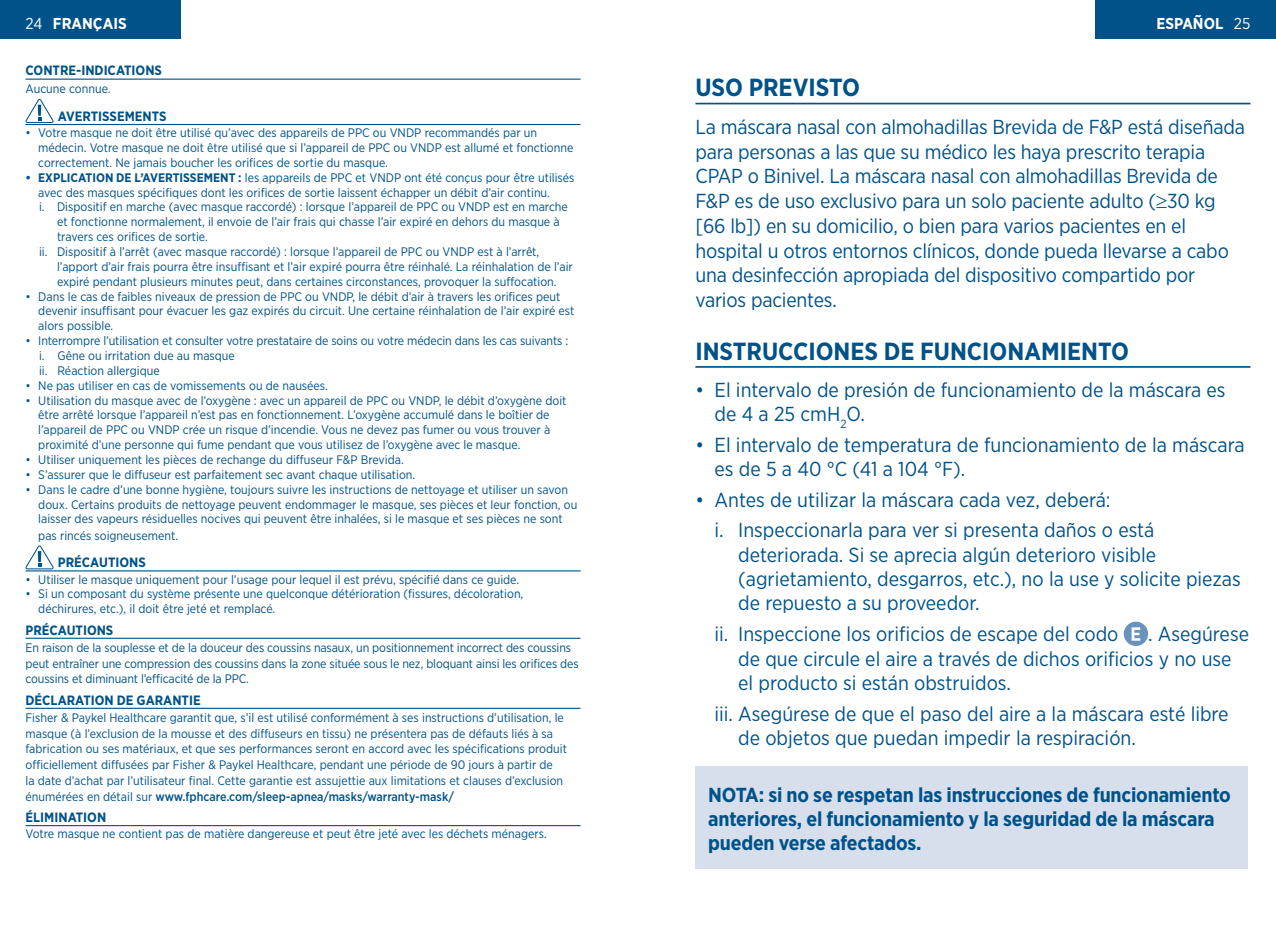
<style>
.page{position:relative;width:1276px;height:925px;background:#fff}
.page>*{position:absolute;margin:0;border:0;box-sizing:border-box;transform-origin:0 0}
.t1{font:700 24.75px "Gotham Narrow";color:#005288}
.t2{font:20.25px/24.8px "Gotham Narrow";letter-spacing:-.01em;color:#005288}
.t3{font:700 20.25px/24.3px "Gotham Narrow";letter-spacing:-.01em;color:#005288}
.t4{font:700 15.75px "Gotham Narrow";color:#fff}
.t5{font:700 13.5px "Gotham Narrow";color:#005288}
.t6{font:12.38px/14.8px "Gotham Narrow";color:#005288}
.s1{font-weight:400}
.s2{font-weight:700}
.s3{font-weight:500}
</style>
<div class="page">
<div style="left:0;top:0;width:180px;height:38px;background:#005288"></div>
<div style="left:1095px;top:0;width:181px;height:38px;background:#005288"></div>
<hr style="left:26px;top:79px;width:554px;height:1px;background:#005288">
<hr style="left:26px;top:124px;width:554px;height:1px;background:#005288">
<hr style="left:26px;top:570px;width:554px;height:1px;background:#005288">
<hr style="left:26px;top:638px;width:554px;height:1px;background:#005288">
<hr style="left:26px;top:708px;width:554px;height:1px;background:#005288">
<hr style="left:26px;top:825px;width:554px;height:1px;background:#005288">
<svg style="left:25px;top:99px;width:29px;height:24px"></svg>
<svg style="left:25px;top:545px;width:29px;height:24px"></svg>
<hr style="left:695px;top:103px;width:555px;height:1px;background:#005288">
<hr style="left:695px;top:366px;width:555px;height:2px;background:#005288">
<div style="left:1123px;top:622px;width:25px;height:24px;background:#6a92bb;border-radius:50%"></div>
<svg style="left:1131px;top:627px;width:9px;height:14px"></svg>
<div style="left:695px;top:767px;width:553px;height:102px;background:#d7dfec"></div>
<p class="t4" style="left:26px;top:13px;width:103px"><span class="s1">24</span> FRANÇAIS</p>
<p class="t4" style="left:1156px;top:13px;width:95px">ESPAÑOL <span class="s1">25</span></p>
<p class="t5" style="left:26px;top:62px;width:138px">CONTRE-INDICATIONS</p>
<p class="t6" style="left:26px;top:81px;width:87px">Aucune connue.</p>
<p class="t5" style="left:58px;top:107px;width:110px">AVERTISSEMENTS</p>
<p class="t6" style="left:38px;top:125px;width:536px;text-indent:-13px">• Votre masque ne doit être utilisé qu’avec des appareils de PPC ou VNDP recommandés par un médecin. Votre masque ne doit être utilisé que si l’appareil de PPC ou VNDP est allumé et fonctionne correctement. Ne jamais boucher les orifices de sortie du masque.</p>
<p class="t6" style="left:26px;top:170px;width:550px"><span class="s2">• EXPLICATION DE L’AVERTISSEMENT :</span> les appareils de PPC et VNDP ont été conçus pour être utilisés</p>
<p class="t6" style="left:38px;top:185px;width:513px">avec des masques spécifiques dont les orifices de sortie laissent échapper un débit d’air continu.</p>
<p class="t6" style="left:39px;top:199px;width:530px">i. Dispositif en marche (avec masque raccordé) : lorsque l’appareil de PPC ou VNDP est en marche</p>
<p class="t6" style="left:57px;top:214px;width:504px">et fonctionne normalement, il envoie de l’air frais qui chasse l’air expiré en dehors du masque à</p>
<p class="t6" style="left:57px;top:229px;width:152px">travers ces orifices de sortie.</p>
<p class="t6" style="left:39px;top:244px;width:502px">ii. Dispositif à l’arrêt (avec masque raccordé) : lorsque l’appareil de PPC ou VNDP est à l’arrêt,</p>
<p class="t6" style="left:57px;top:259px;width:517px">l’apport d’air frais pourra être insuffisant et l’air expiré pourra être réinhalé. La réinhalation de l’air</p>
<p class="t6" style="left:57px;top:274px;width:501px">expiré pendant plusieurs minutes peut, dans certaines circonstances, provoquer la suffocation.</p>
<p class="t6" style="left:38px;top:289px;width:537px;text-indent:-13px">• Dans le cas de faibles niveaux de pression de PPC ou VNDP, le débit d’air à travers les orifices peut devenir insuffisant pour évacuer les gaz expirés du circuit. Une certaine réinhalation de l’air expiré est alors possible.</p>
<p class="t6" style="left:39px;top:333px;width:531px;text-indent:-14px">• Interrompre l’utilisation et consulter votre prestataire de soins ou votre médecin dans les cas suivants : i. Gêne ou irritation due au masque<br>ii. Réaction allergique</p>
<p class="t6" style="left:26px;top:378px;width:304px">• Ne pas utiliser en cas de vomissements ou de nausées.</p>
<p class="t6" style="left:38px;top:392px;width:530px;text-indent:-13px">• Utilisation du masque avec de l’oxygène : avec un appareil de PPC ou VNDP, le débit d’oxygène doit être arrêté lorsque l’appareil n’est pas en fonctionnement. L’oxygène accumulé dans le boîtier de l’appareil de PPC ou VNDP crée un risque d’incendie. Vous ne devez pas fumer ou vous trouver à proximité d’une personne qui fume pendant que vous utilisez de l’oxygène avec le masque.</p>
<p class="t6" style="left:26px;top:452px;width:380px">• Utiliser uniquement les pièces de rechange du diffuseur F&amp;P Brevida.</p>
<p class="t6" style="left:26px;top:467px;width:391px">• S’assurer que le diffuseur est parfaitement sec avant chaque utilisation.</p>
<p class="t6" style="left:38px;top:482px;width:540px;text-indent:-13px">• Dans le cadre d’une bonne hygiène, toujours suivre les instructions de nettoyage et utiliser un savon doux. Certains produits de nettoyage peuvent endommager le masque, ses pièces et leur fonction, ou laisser des vapeurs résiduelles nocives qui peuvent être inhalées, si le masque et ses pièces ne sont</p>
<p class="t6" style="left:38px;top:527px;width:141px">pas rincés soigneusement.</p>
<p class="t5" style="left:58px;top:554px;width:89px">PRÉCAUTIONS</p>
<p class="t6" style="left:26px;top:571px;width:495px">• Utiliser le masque uniquement pour l’usage pour lequel il est prévu, spécifié dans ce guide.</p>
<p class="t6" style="left:38px;top:586px;width:486px;text-indent:-13px">• Si un composant du système présente une quelconque détérioration (fissures, décoloration, déchirures, etc.), il doit être jeté et remplacé.</p>
<p class="t5" style="left:26px;top:621px;width:89px">PRÉCAUTIONS</p>
<p class="t6" style="left:26px;top:639px;width:555px;line-height:15.8px">En raison de la souplesse et de la douceur des coussins nasaux, un positionnement incorrect des coussins peut entraîner une compression des coussins dans la zone située sous le nez, bloquant ainsi les orifices des coussins et diminuant l’efficacité de la PPC.</p>
<p class="t5" style="left:26px;top:691px;width:177px">DÉCLARATION DE GARANTIE</p>
<p class="t6" style="left:26px;top:709px;width:543px;line-height:15.8px">Fisher &amp; Paykel Healthcare garantit que, s’il est utilisé conformément à ses instructions d’utilisation, le masque (à l’exclusion de la mousse et des diffuseurs en tissu) ne présentera pas de défauts liés à sa fabrication ou ses matériaux, et que ses performances seront en accord avec les spécifications produit officiellement diffusées par Fisher &amp; Paykel Healthcare, pendant une période de 90 jours à partir de<br>la date d’achat par l’utilisateur final. Cette garantie est assujettie aux limitations et clauses d’exclusion énumérées en détail sur <span class="s3">www.fphcare.com/sleep-apnea/masks/warranty-mask/</span></p>
<p class="t5" style="left:26px;top:808px;width:82px">ÉLIMINATION</p>
<p class="t6" style="left:26px;top:826px;width:523px">Votre masque ne contient pas de matière dangereuse et peut être jeté avec les déchets ménagers.</p>
<h1 class="t1" style="left:695px;top:72px;width:166px">USO PREVISTO</h1>
<p class="t2" style="left:695px;top:114px;width:551px">La máscara nasal con almohadillas Brevida de F&amp;P está diseñada para personas a las que su médico les haya prescrito terapia CPAP o Binivel. La máscara nasal con almohadillas Brevida de F&amp;P es de uso exclusivo para un solo paciente adulto (≥30 kg [66 lb]) en su domicilio, o bien para varios pacientes en el hospital u otros entornos clínicos, donde pueda llevarse a cabo una desinfección apropiada del dispositivo compartido por varios pacientes.</p>
<h1 class="t1" style="left:695px;top:335px;width:435px">INSTRUCCIONES DE FUNCIONAMIENTO</h1>
<h2 class="t2" style="left:714px;top:377px;width:512px;text-indent:-19px">• El intervalo de presión de funcionamiento de la máscara es de 4 a 25 cmH<sub>2</sub>O.</h2>
<h2 class="t2" style="left:714px;top:432px;width:531px;text-indent:-19px">• El intervalo de temperatura de funcionamiento de la máscara es de 5 a 40 °C (41 a 104 °F).</h2>
<h2 class="t2" style="left:714px;top:484px;width:441px;line-height:30.6px;text-indent:-19px">• Antes de utilizar la máscara cada vez, deberá:<br>i. Inspeccionarla para ver si presenta daños o está</h2>
<h2 class="t2" style="left:738px;top:542px;width:504px">deteriorada. Si se aprecia algún deterioro visible (agrietamiento, desgarros, etc.), no la use y solicite piezas de repuesto a su proveedor.</h2>
<h2 class="t2" style="left:714px;top:621px;width:405px">ii. Inspeccione los orificios de escape del codo</h2>
<h2 class="t2" style="left:738px;top:622px;width:512px;text-indent:410px">. Asegúrese de que circule el aire a través de dichos orificios y no use el producto si están obstruidos.</h2>
<h2 class="t2" style="left:738px;top:701px;width:492px;text-indent:-24px">iii. Asegúrese de que el paso del aire a la máscara esté libre de objetos que puedan impedir la respiración.</h2>
<h2 class="t3" style="left:708px;top:782px;width:524px">NOTA: si no se respetan las instrucciones de funcionamiento anteriores, el funcionamiento y la seguridad de la máscara pueden verse afectados.</h2>
</div>
